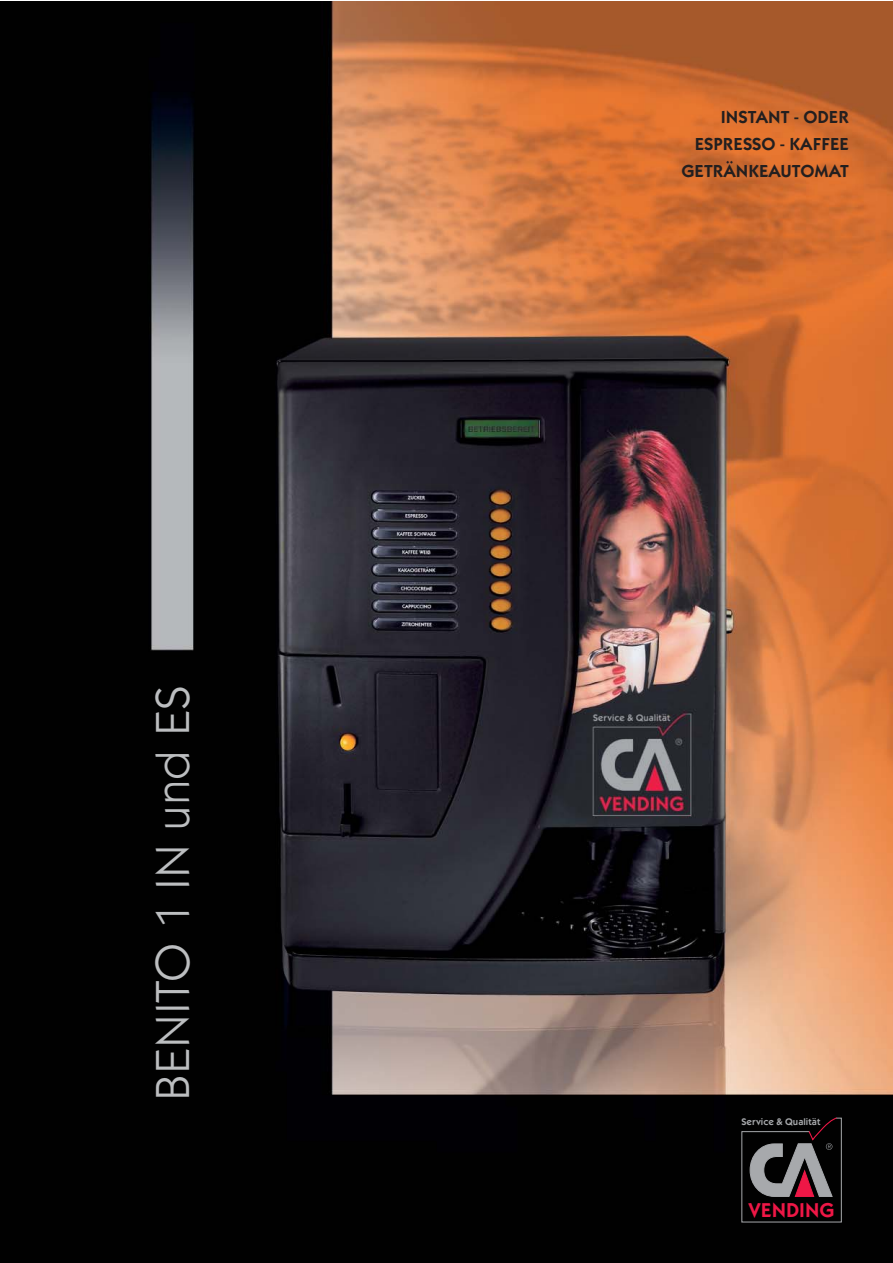
<style>
.page{position:relative;width:893px;height:1263px;background:#fff}
.page>*{position:absolute;margin:0;border:0;box-sizing:border-box;transform-origin:0 0}
.t1{font:49.5px "Kabel Itc T";color:#bcbec0}
.t2{font:600 20.7px "Kabel Itc T";color:#ee1746}
.t3{font:600 18px/27px "Kabel Itc T";color:#231f1f;text-align:right}
.t4{font:600 9.9px "Kabel Itc T";color:#a7a9ac}
</style>
<div class="page">
<img style="left:0;top:2px;width:892px;height:1261px">
<svg style="left:741px;top:1117px;width:101px;height:106px;background:#312c2e"></svg>
<h1 class="t1" style="left:154px;top:1101px;width:417px;rotate:-90deg">BENITO 1 IN und ES</h1>
<p class="t3" style="left:681px;top:105px;width:169px">INSTANT - ODER<br>ESPRESSO - KAFFEE<br>GETRÄNKEAUTOMAT</p>
<p class="t4" style="left:741px;top:1119px;width:80px">Service &amp; Qualität</p>
<p class="t2" style="left:748px;top:1203px;width:88px">VENDING</p>
</div>
